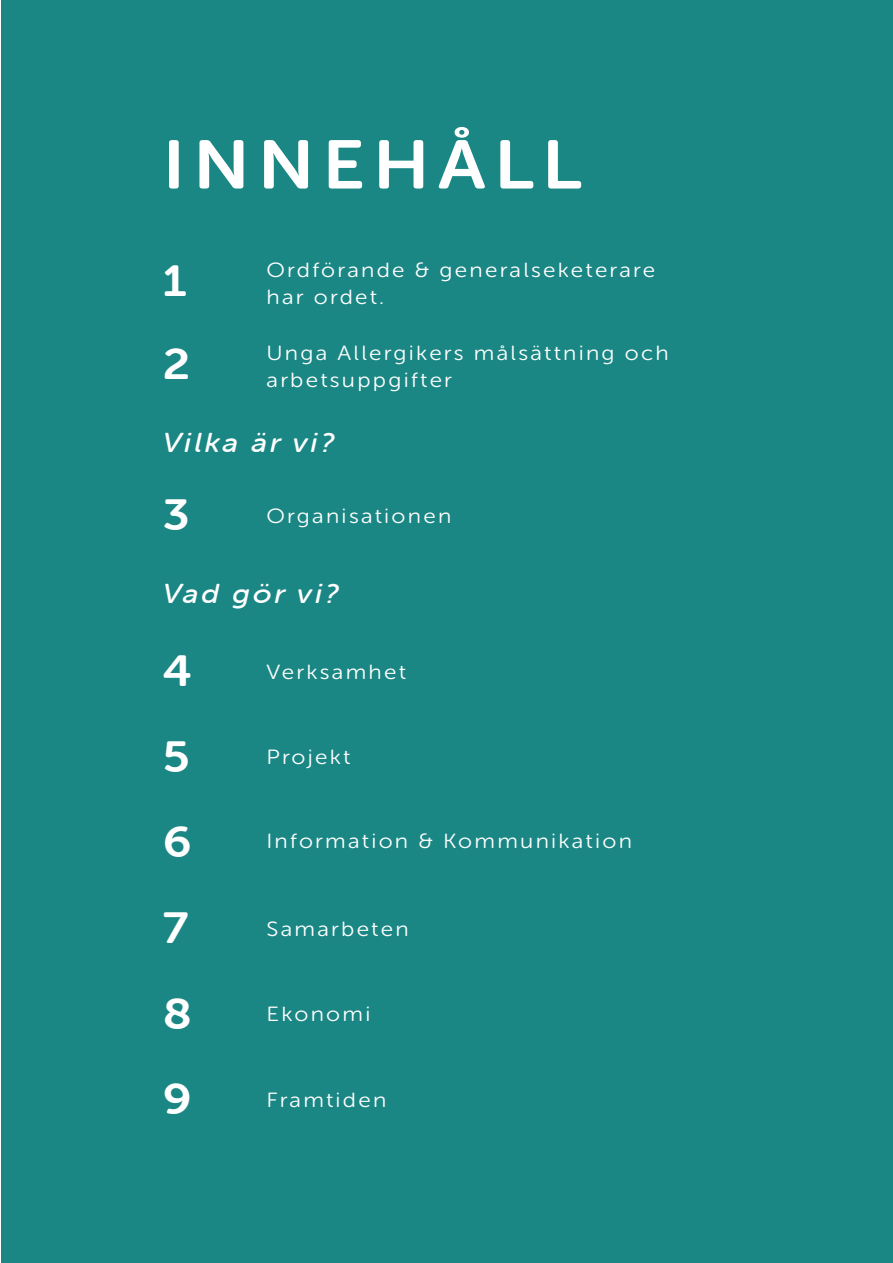
<style>
.page{position:relative;width:893px;height:1263px;background:#fff}
.page>*{position:absolute;margin:0;border:0;box-sizing:border-box;transform-origin:0 0}
.t1{font:68.25px "Museo Sans Rounded 700";letter-spacing:.11em;color:#fff;scale:1.11 1}
.t2{font:43.65px/85.7px "Museo Sans Rounded 700";color:#fff;text-align:justify;scale:1.11 1}
.t3{font:italic 27.3px "Museo Sans Rounded 500";letter-spacing:.09em;color:#fff;scale:1.11 1}
.t4{font:20.4px/27px "Museo Sans Rounded 300";letter-spacing:.1em;color:#fff;scale:1.11 1}
</style>
<div class="page">
<div style="left:1px;top:0;width:891px;height:1263px;background:#1b8784"></div>
<h1 class="t1" style="left:163px;top:127px;width:379px">INNEHÅLL</h1>
<h2 class="t2" style="left:163px;top:238px;width:23px">1</h2>
<p class="t4" style="left:266px;top:256px;width:352px">Ordförande &amp; generalseketerare har ordet.</p>
<h2 class="t2" style="left:163px;top:321px;width:26px">2</h2>
<p class="t4" style="left:266px;top:339px;width:364px">Unga Allergikers målsättning och arbetsuppgifter</p>
<h3 class="t3" style="left:163px;top:428px;width:156px">Vilka är vi?</h3>
<h2 class="t2" style="left:163px;top:472px;width:26px">3</h2>
<p class="t4" style="left:266px;top:502px;width:168px">Organisationen</p>
<h3 class="t3" style="left:163px;top:579px;width:160px">Vad gör vi?</h3>
<h2 class="t2" style="left:163px;top:628px;width:28px">4<br>5<br>6<br>7<br>8<br>9</h2>
<p class="t4" style="left:266px;top:658px;width:127px">Verksamhet</p>
<p class="t4" style="left:266px;top:744px;width:77px">Projekt</p>
<p class="t4" style="left:266px;top:828px;width:331px">Information &amp; Kommunikation</p>
<p class="t4" style="left:266px;top:915px;width:129px">Samarbeten</p>
<p class="t4" style="left:266px;top:1001px;width:95px">Ekonomi</p>
<p class="t4" style="left:266px;top:1086px;width:109px">Framtiden</p>
</div>
